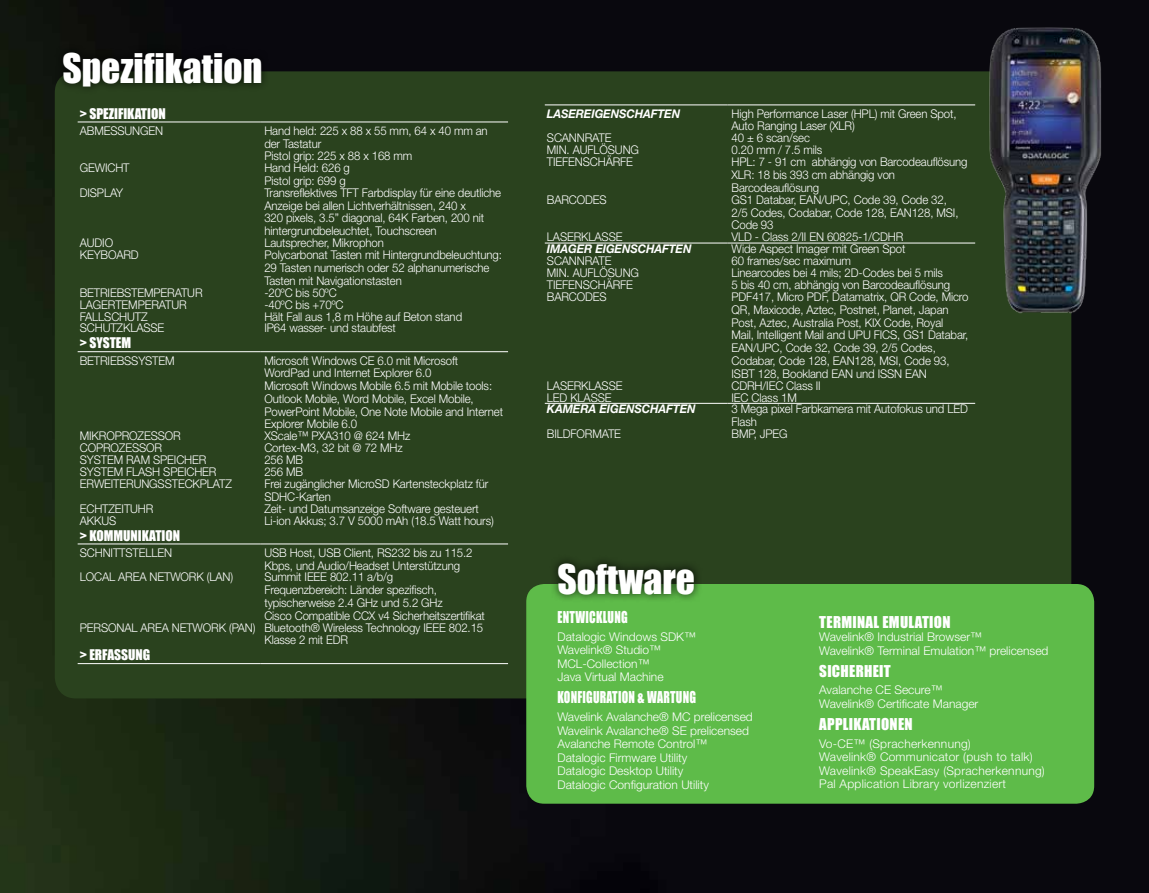
<style>
.page{position:relative;width:1149px;height:893px;background:#fff}
.page>*{position:absolute;margin:0;border:0;box-sizing:border-box;transform-origin:0 0}
.t1{font:37.5px "Impact";color:#fff}
.t2{font:15px "Impact";letter-spacing:.02em;color:#fff}
.t3{font:15px "Impact";letter-spacing:.02em;color:#fff;scale:.8 1}
.t4{font:13.5px "Impact";color:#fff}
.t5{font:300 12px/12.8px "Helvetica Neue LT Std";letter-spacing:-.01em;color:#fff;scale:.95 1}
.t6{font:300 12px/13.5px "Helvetica Neue LT Std";letter-spacing:-.01em;color:#fff}
.t7{font:300 12px/13.5px "Helvetica Neue LT Std";letter-spacing:.02em;color:#fff}
.t8{font:italic 700 12px "Helvetica Neue LT Std";letter-spacing:-.01em;color:#fff;scale:.95 1}
</style>
<div class="page">
<img style="left:0;top:0;width:1148px;height:893px">
<div style="left:55px;top:71px;width:1015px;height:627px;background:#2a421e;border-radius:21px"></div>
<div style="left:526px;top:584px;width:567px;height:220px;background:#5ebb49;border-radius:18px"></div>
<div style="left:54px;top:44px;width:216px;height:51px;background:#000;opacity:.8"></div>
<div style="left:549px;top:555px;width:153px;height:48px;background:#000;opacity:.8"></div>
<hr style="left:78px;top:122px;width:182px;height:1px;background:#fff">
<hr style="left:260px;top:122px;width:248px;height:1px;background:#fff">
<hr style="left:78px;top:663px;width:182px;height:1px;background:#fff">
<hr style="left:260px;top:663px;width:248px;height:1px;background:#fff">
<hr style="left:78px;top:351px;width:182px;height:1px;background:#fff">
<hr style="left:260px;top:351px;width:248px;height:1px;background:#fff">
<hr style="left:78px;top:544px;width:182px;height:1px;background:#fff">
<hr style="left:260px;top:544px;width:248px;height:1px;background:#fff">
<hr style="left:544px;top:105px;width:183px;height:1px;background:#fff">
<hr style="left:727px;top:105px;width:247px;height:1px;background:#fff">
<hr style="left:544px;top:243px;width:183px;height:1px;background:#fff">
<hr style="left:727px;top:243px;width:247px;height:1px;background:#fff">
<hr style="left:544px;top:403px;width:183px;height:1px;background:#fff">
<hr style="left:727px;top:403px;width:247px;height:1px;background:#fff">
<img style="left:977px;top:11px;width:131px;height:306px">
<h1 class="t1" style="left:62px;top:39px;width:201px">Spezifikation</h1>
<p class="t4" style="left:80px;top:103px;width:87px">&gt; SPEZIFIKATION</p>
<p class="t5" style="left:80px;top:124px;width:89px">ABMESSUNGEN</p>
<p class="t5" style="left:264px;top:124px;width:236px">Hand held: 225 x 88 x 55 mm, 64 x 40 mm an der Tastatur<br>Pistol grip: 225 x 88 x 168 mm</p>
<p class="t5" style="left:80px;top:161px;width:54px">GEWICHT</p>
<p class="t5" style="left:264px;top:161px;width:92px">Hand Held: 626 g<br>Pistol grip: 699 g</p>
<p class="t5" style="left:80px;top:186px;width:47px">DISPLAY</p>
<p class="t5" style="left:264px;top:186px;width:251px">Transreflektives TFT Farbdisplay für eine deutliche Anzeige bei allen Lichtverhältnissen, 240 x<br>320 pixels, 3.5” diagonal, 64K Farben, 200 nit hintergrundbeleuchtet, Touchscreen</p>
<p class="t5" style="left:80px;top:236px;width:37px">AUDIO</p>
<p class="t5" style="left:264px;top:236px;width:127px">Lautsprecher, Mikrophon</p>
<p class="t5" style="left:80px;top:248px;width:64px">KEYBOARD</p>
<p class="t5" style="left:264px;top:248px;width:251px">Polycarbonat Tasten mit Hintergrundbeleuchtung:<br>29 Tasten numerisch oder 52 alphanumerische<br>Tasten mit Navigationstasten</p>
<p class="t5" style="left:80px;top:286px;width:131px">BETRIEBSTEMPERATUR</p>
<p class="t5" style="left:264px;top:286px;width:78px">-20ºC bis 50ºC</p>
<p class="t5" style="left:80px;top:298px;width:114px">LAGERTEMPERATUR</p>
<p class="t5" style="left:264px;top:298px;width:85px">-40ºC bis +70ºC</p>
<p class="t5" style="left:80px;top:310px;width:73px">FALLSCHUTZ</p>
<p class="t5" style="left:264px;top:310px;width:210px">Hält Fall aus 1,8 m Höhe auf Beton stand</p>
<p class="t5" style="left:80px;top:322px;width:90px">SCHUTZKLASSE</p>
<p class="t5" style="left:264px;top:322px;width:140px">IP64 wasser- und staubfest</p>
<p class="t4" style="left:80px;top:333px;width:53px">&gt; SYSTEM</p>
<p class="t5" style="left:80px;top:354px;width:101px">BETRIEBSSYSTEM</p>
<p class="t5" style="left:264px;top:354px;width:252px">Microsoft Windows CE 6.0 mit Microsoft WordPad und Internet Explorer 6.0<br>Microsoft Windows Mobile 6.5 mit Mobile tools:<br>Outlook Mobile, Word Mobile, Excel Mobile, PowerPoint Mobile, One Note Mobile and Internet Explorer Mobile 6.0</p>
<p class="t5" style="left:80px;top:429px;width:108px">MIKROPROZESSOR</p>
<p class="t5" style="left:264px;top:429px;width:155px">XScale™ PXA310 @ 624 MHz</p>
<p class="t5" style="left:80px;top:441px;width:88px">COPROZESSOR</p>
<p class="t5" style="left:264px;top:441px;width:147px">Cortex-M3, 32 bit @ 72 MHz</p>
<p class="t5" style="left:80px;top:453px;width:135px">SYSTEM RAM SPEICHER</p>
<p class="t5" style="left:264px;top:453px;width:42px">256 MB</p>
<p class="t5" style="left:80px;top:465px;width:145px">SYSTEM FLASH SPEICHER</p>
<p class="t5" style="left:264px;top:465px;width:42px">256 MB</p>
<p class="t5" style="left:80px;top:477px;width:162px">ERWEITERUNGSSTECKPLATZ</p>
<p class="t5" style="left:264px;top:477px;width:237px">Frei zugänglicher MicroSD Kartensteckplatz für<br>SDHC-Karten</p>
<p class="t5" style="left:80px;top:502px;width:79px">ECHTZEITUHR</p>
<p class="t5" style="left:264px;top:502px;width:227px">Zeit- und Datumsanzeige Software gesteuert</p>
<p class="t5" style="left:80px;top:514px;width:40px">AKKUS</p>
<p class="t5" style="left:264px;top:514px;width:243px">Li-ion Akkus; 3.7 V 5000 mAh (18.5 Watt hours)</p>
<p class="t4" style="left:80px;top:525px;width:102px">&gt; KOMMUNIKATION</p>
<p class="t5" style="left:80px;top:546px;width:99px">SCHNITTSTELLEN</p>
<p class="t5" style="left:264px;top:546px;width:220px">USB Host, USB Client, RS232 bis zu 115.2<br>Kbps, und Audio/Headset Unterstützung</p>
<p class="t5" style="left:80px;top:571px;width:163px">LOCAL AREA NETWORK (LAN)</p>
<p class="t5" style="left:264px;top:571px;width:137px">Summit IEEE 802.11 a/b/g</p>
<p class="t5" style="left:264px;top:583px;width:183px">Frequenzbereich: Länder spezifisch,</p>
<p class="t5" style="left:264px;top:596px;width:189px">typischerweise 2.4 GHz und 5.2 GHz</p>
<p class="t5" style="left:264px;top:609px;width:233px">Cisco Compatible CCX v4 Sicherheitszertifikat</p>
<p class="t5" style="left:80px;top:621px;width:426px">PERSONAL AREA NETWORK (PAN) Bluetooth® Wireless Technology IEEE 802.15</p>
<p class="t5" style="left:264px;top:633px;width:89px">Klasse 2 mit EDR</p>
<p class="t4" style="left:80px;top:644px;width:72px">&gt; ERFASSUNG</p>
<p class="t8" style="left:546px;top:106px;width:142px">LASEREIGENSCHAFTEN</p>
<p class="t5" style="left:731px;top:107px;width:238px">High Performance Laser (HPL) mit Green Spot,<br>Auto Ranging Laser (XLR)</p>
<p class="t5" style="left:546px;top:132px;width:70px">SCANNRATE</p>
<p class="t5" style="left:731px;top:132px;width:84px">40 ± 6 scan/sec</p>
<p class="t5" style="left:546px;top:144px;width:98px">MIN. AUFLÖSUNG</p>
<p class="t5" style="left:731px;top:144px;width:97px">0.20 mm / 7.5 mils</p>
<p class="t5" style="left:546px;top:155px;width:92px">TIEFENSCHÄRFE</p>
<p class="t5" style="left:731px;top:155px;width:250px">HPL: 7 - 91 cm abhängig von Barcodeauflösung<br>XLR: 18 bis 393 cm abhängig von<br>Barcodeauflösung</p>
<p class="t5" style="left:546px;top:193px;width:64px">BARCODES</p>
<p class="t5" style="left:731px;top:193px;width:240px">GS1 Databar, EAN/UPC, Code 39, Code 32,<br>2/5 Codes, Codabar, Code 128, EAN128, MSI,<br>Code 93</p>
<p class="t5" style="left:546px;top:230px;width:81px">LASERKLASSE</p>
<p class="t5" style="left:731px;top:230px;width:182px">VLD - Class 2/II EN 60825-1/CDHR</p>
<p class="t8" style="left:546px;top:242px;width:154px">IMAGER EIGENSCHAFTEN</p>
<p class="t5" style="left:731px;top:242px;width:184px">Wide Aspect Imager mit Green Spot</p>
<p class="t5" style="left:546px;top:254px;width:70px">SCANNRATE</p>
<p class="t5" style="left:731px;top:254px;width:127px">60 frames/sec maximum</p>
<p class="t5" style="left:546px;top:266px;width:98px">MIN. AUFLÖSUNG</p>
<p class="t5" style="left:731px;top:266px;width:224px">Linearcodes bei 4 mils; 2D-Codes bei 5 mils</p>
<p class="t5" style="left:546px;top:278px;width:92px">TIEFENSCHÄRFE</p>
<p class="t5" style="left:731px;top:278px;width:231px">5 bis 40 cm, abhängig von Barcodeauflösung</p>
<p class="t5" style="left:546px;top:290px;width:64px">BARCODES</p>
<p class="t5" style="left:731px;top:290px;width:251px">PDF417, Micro PDF, Datamatrix, QR Code, Micro QR, Maxicode, Aztec, Postnet, Planet, Japan Post, Aztec, Australia Post, KIX Code, Royal Mail, Intelligent Mail and UPU FICS, GS1 Databar, EAN/UPC, Code 32, Code 39, 2/5 Codes, Codabar, Code 128, EAN128, MSI, Code 93, ISBT 128, Bookland EAN und ISSN EAN</p>
<p class="t5" style="left:546px;top:379px;width:81px">LASERKLASSE</p>
<p class="t5" style="left:731px;top:379px;width:95px">CDRH/IEC Class II</p>
<p class="t5" style="left:546px;top:391px;width:70px">LED KLASSE</p>
<p class="t5" style="left:731px;top:391px;width:70px">IEC Class 1M</p>
<p class="t8" style="left:546px;top:402px;width:158px">KAMERA EIGENSCHAFTEN</p>
<p class="t5" style="left:731px;top:403px;width:250px">3 Mega pixel Farbkamera mit Autofokus und LED<br>Flash</p>
<p class="t5" style="left:546px;top:427px;width:79px">BILDFORMATE</p>
<p class="t5" style="left:731px;top:427px;width:61px">BMP, JPEG</p>
<h1 class="t1" style="left:557px;top:550px;width:139px">Software</h1>
<p class="t3" style="left:557px;top:606px;width:89px">ENTWICKLUNG</p>
<p class="t6" style="left:557px;top:630px;width:140px">Datalogic Windows SDK™<br>Wavelink® Studio™<br>MCL-Collection™<br>Java Virtual Machine</p>
<p class="t3" style="left:557px;top:686px;width:175px">KONFIGURATION &amp; WARTUNG</p>
<p class="t6" style="left:557px;top:710px;width:197px">Wavelink Avalanche® MC prelicensed<br>Wavelink Avalanche® SE prelicensed<br>Avalanche Remote Control™<br>Datalogic Firmware Utility<br>Datalogic Desktop Utility<br>Datalogic Configuration Utility</p>
<p class="t2" style="left:819px;top:610px;width:133px">TERMINAL EMULATION</p>
<p class="t6" style="left:819px;top:630px;width:231px">Wavelink® Industrial Browser™<br>Wavelink® Terminal Emulation™ prelicensed</p>
<p class="t2" style="left:819px;top:659px;width:73px">SICHERHEIT</p>
<p class="t6" style="left:819px;top:683px;width:160px">Avalanche CE Secure™<br>Wavelink® Certificate Manager</p>
<p class="t2" style="left:819px;top:712px;width:95px">APPLIKATIONEN</p>
<p class="t7" style="left:819px;top:736px;width:227px">Vo-CE™ (Spracherkennung)<br>Wavelink® Communicator (push to talk)<br>Wavelink® SpeakEasy (Spracherkennung)<br>Pal Application Library vorlizenziert</p>
</div>
